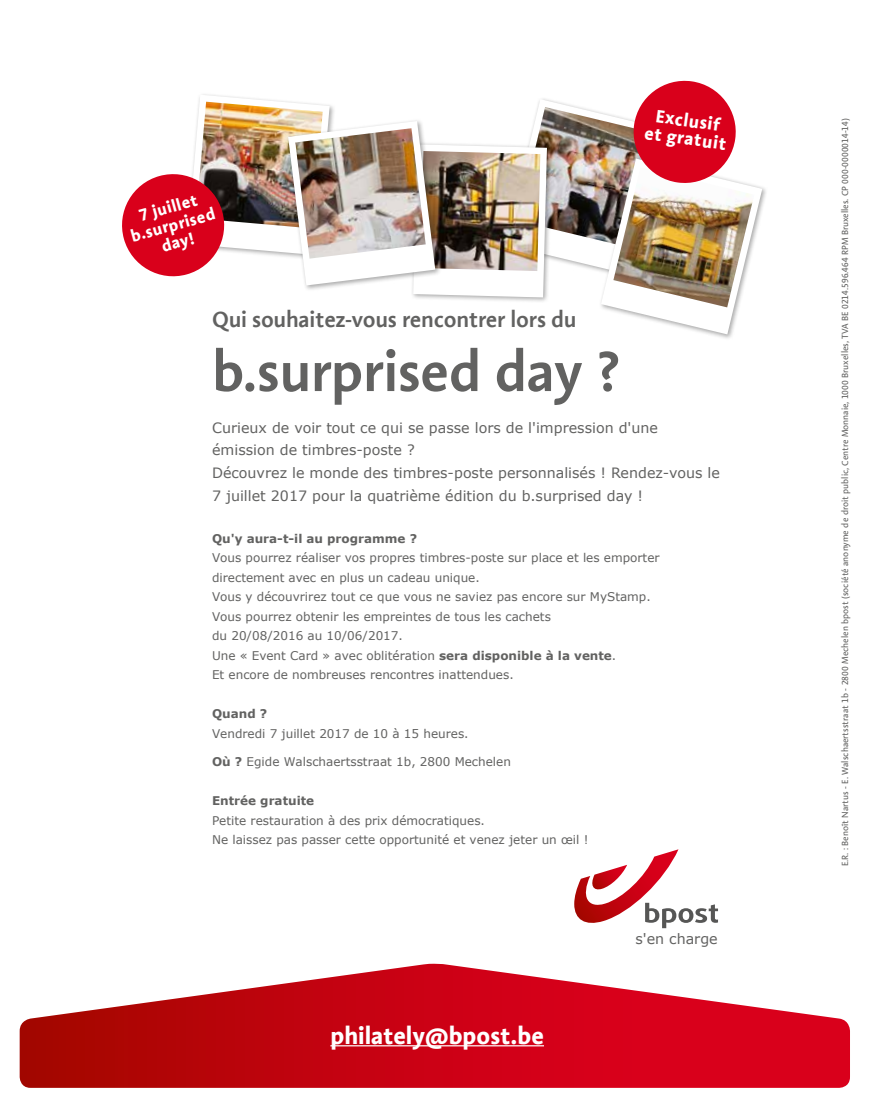
<style>
.page{position:relative;width:872px;height:1106px;background:#fff}
.page>*{position:absolute;margin:0;border:0;box-sizing:border-box;transform-origin:0 0}
.t1{font:600 57px "Aroma No 2 LT Com";letter-spacing:-.01em;color:#626261}
.t2{font:700 24px "Aroma No 2 LT Com";color:#fff}
.t3{font:600 22.5px "Aroma No 2 LT Com";letter-spacing:-.01em;color:#626261}
.t4{font:700 18px/17.9px "Aroma No 2 LT Com";color:#fff;text-align:center}
.t5{font:700 16.5px/18px "Aroma No 2 LT Com";color:#fff;text-align:center}
.t6{font:14.25px/22.6px "Verdana";color:#626261}
.t7{font:12px/19.5px "Verdana";color:#626261}
.t8{font:700 12px "Verdana";color:#626261}
.t9{font:9px "Aroma No 2 LT Com";color:#626261}
.s1{font-weight:700}
</style>
<div class="page">
<svg style="left:20px;top:963px;width:830px;height:124px"></svg>
<svg style="left:574px;top:849px;width:144px;height:79px"></svg>
<hr style="left:330px;top:1045px;width:214px;height:1px;background:#fff">
<div style="left:598px;top:156px;width:170px;height:184px;background:#000;opacity:.34"></div>
<img style="left:122px;top:80px;width:640px;height:254px">
<h3 class="t5" style="left:124px;top:209px;width:88px;rotate:-15deg">7 juillet b.surprised day!</h3>
<h3 class="t3" style="left:212px;top:304px;width:366px">Qui souhaitez-vous rencontrer lors du</h3>
<h1 class="t1" style="left:212px;top:334px;width:409px">b.surprised day ?</h1>
<h3 class="t4" style="left:648px;top:105px;width:84px;rotate:8deg">Exclusif et gratuit</h3>
<p class="t6" style="left:212px;top:416px;width:509px">Curieux de voir tout ce qui se passe lors de l'impression d'une émission de timbres-poste ?<br>Découvrez le monde des timbres-poste personnalisés ! Rendez-vous le 7 juillet 2017 pour la quatrième édition du b.surprised day !</p>
<p class="t8" style="left:212px;top:530px;width:206px">Qu'y aura-t-il au programme ?</p>
<p class="t7" style="left:212px;top:548px;width:449px">Vous pourrez réaliser vos propres timbres-poste sur place et les emporter directement avec en plus un cadeau unique.<br>Vous y découvrirez tout ce que vous ne saviez pas encore sur MyStamp.<br>Vous pourrez obtenir les empreintes de tous les cachets<br>du 20/08/2016 au 10/06/2017.<br>Une « Event Card » avec oblitération <span class="s1">sera disponible à la vente</span>.<br>Et encore de nombreuses rencontres inattendues.</p>
<p class="t8" style="left:212px;top:706px;width:57px">Quand ?</p>
<p class="t7" style="left:212px;top:724px;width:258px">Vendredi 7 juillet 2017 de 10 à 15 heures.</p>
<p class="t7" style="left:212px;top:752px;width:300px"><span class="s1">Où ?</span> Egide Walschaertsstraat 1b, 2800 Mechelen</p>
<p class="t8" style="left:212px;top:792px;width:104px">Entrée gratuite</p>
<p class="t7" style="left:212px;top:810px;width:378px">Petite restauration à des prix démocratiques.<br>Ne laissez pas passer cette opportunité et venez jeter un œil !</p>
<h2 class="t2" style="left:330px;top:1019px;width:215px">philately@bpost.be</h2>
<p class="t6" style="left:635px;top:927px;width:84px">s'en charge</p>
<p class="t9" style="left:839px;top:866px;width:749px;rotate:-90deg">E.R. : Benoît Nartus - E. Walschaertsstraat 1b - 2800 Mechelen bpost (société anonyme de droit public, Centre Monnaie, 1000 Bruxelles, TVA BE 0214.596.464 RPM Bruxelles. CP 000-0000014-14)</p>
</div>
